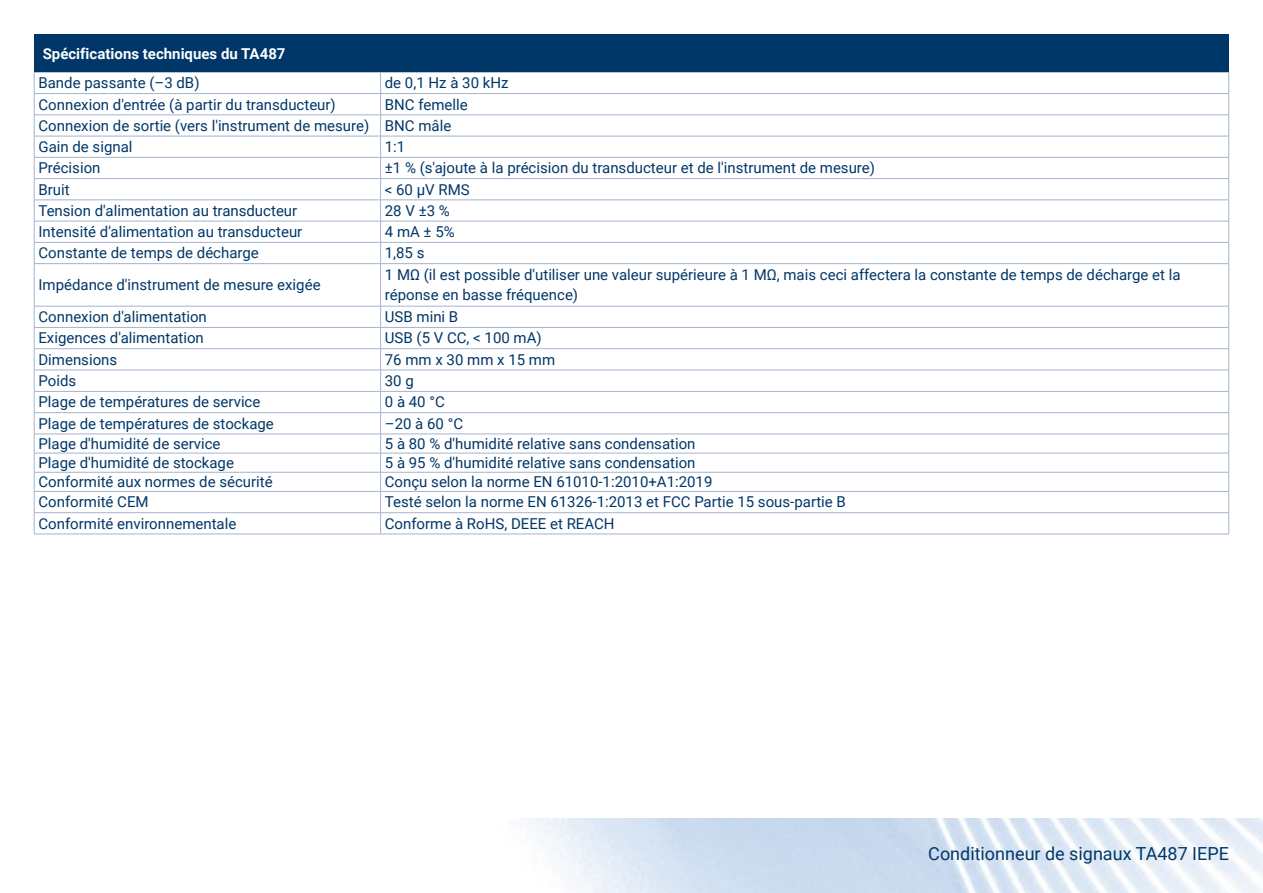
<style>
.page{position:relative;width:1263px;height:893px;background:#fff}
.page>*{position:absolute;margin:0;border:0;box-sizing:border-box;transform-origin:0 0}
.t1{font:18px "Roboto";color:#003768}
.t2{font:15px/21.3px "Roboto";color:#003768}
.t3{font:700 15px "Roboto";color:#fafdff}
</style>
<div class="page">
<img style="left:528px;top:819px;width:735px;height:74px">
<div style="left:34px;top:34px;width:1195px;height:38px;background:#003768"></div>
<svg style="left:35px;top:72px;width:1193px;height:462px"></svg>
<hr style="left:34px;top:348px;width:347px;height:1px;background:#a4b4ce">
<hr style="left:34px;top:370px;width:347px;height:1px;background:#a4b4ce">
<hr style="left:34px;top:391px;width:347px;height:1px;background:#a4b4ce">
<hr style="left:34px;top:412px;width:347px;height:1px;background:#a4b4ce">
<hr style="left:34px;top:434px;width:347px;height:1px;background:#a4b4ce">
<hr style="left:34px;top:453px;width:347px;height:1px;background:#a4b4ce">
<hr style="left:34px;top:472px;width:347px;height:1px;background:#a4b4ce">
<hr style="left:34px;top:491px;width:347px;height:1px;background:#a4b4ce">
<hr style="left:34px;top:512px;width:347px;height:1px;background:#a4b4ce">
<hr style="left:34px;top:534px;width:347px;height:1px;background:#a4b4ce">
<hr style="left:381px;top:348px;width:848px;height:1px;background:#a4b4ce">
<hr style="left:381px;top:370px;width:848px;height:1px;background:#a4b4ce">
<hr style="left:381px;top:391px;width:848px;height:1px;background:#a4b4ce">
<hr style="left:381px;top:412px;width:848px;height:1px;background:#a4b4ce">
<hr style="left:381px;top:434px;width:848px;height:1px;background:#a4b4ce">
<hr style="left:381px;top:453px;width:848px;height:1px;background:#a4b4ce">
<hr style="left:381px;top:472px;width:848px;height:1px;background:#a4b4ce">
<hr style="left:381px;top:491px;width:848px;height:1px;background:#a4b4ce">
<hr style="left:381px;top:512px;width:848px;height:1px;background:#a4b4ce">
<hr style="left:381px;top:534px;width:848px;height:1px;background:#a4b4ce">
<svg style="left:34px;top:307px;width:1px;height:227px"></svg>
<svg style="left:380px;top:307px;width:1px;height:227px"></svg>
<hr style="left:381px;top:327px;width:848px;height:1px;background:#a4b4ce">
<svg style="left:1228px;top:307px;width:1px;height:227px"></svg>
<hr style="left:34px;top:327px;width:347px;height:1px;background:#a4b4ce">
<hr style="left:34px;top:264px;width:1px;height:42px;background:#a4b4ce">
<hr style="left:380px;top:264px;width:1px;height:42px;background:#a4b4ce">
<hr style="left:34px;top:306px;width:347px;height:1px;background:#a4b4ce">
<hr style="left:381px;top:306px;width:848px;height:1px;background:#a4b4ce">
<hr style="left:1228px;top:264px;width:1px;height:42px;background:#a4b4ce">
<hr style="left:34px;top:93px;width:347px;height:1px;background:#a4b4ce">
<hr style="left:381px;top:93px;width:848px;height:1px;background:#a4b4ce">
<hr style="left:34px;top:115px;width:347px;height:1px;background:#a4b4ce">
<hr style="left:381px;top:115px;width:848px;height:1px;background:#a4b4ce">
<hr style="left:34px;top:136px;width:347px;height:1px;background:#a4b4ce">
<hr style="left:381px;top:136px;width:848px;height:1px;background:#a4b4ce">
<hr style="left:34px;top:157px;width:347px;height:1px;background:#a4b4ce">
<hr style="left:381px;top:157px;width:848px;height:1px;background:#a4b4ce">
<hr style="left:34px;top:178px;width:347px;height:1px;background:#a4b4ce">
<hr style="left:381px;top:178px;width:848px;height:1px;background:#a4b4ce">
<hr style="left:34px;top:200px;width:347px;height:1px;background:#a4b4ce">
<hr style="left:381px;top:200px;width:848px;height:1px;background:#a4b4ce">
<hr style="left:34px;top:221px;width:347px;height:1px;background:#a4b4ce">
<hr style="left:381px;top:221px;width:848px;height:1px;background:#a4b4ce">
<hr style="left:34px;top:242px;width:347px;height:1px;background:#a4b4ce">
<svg style="left:34px;top:72px;width:1px;height:191px"></svg>
<hr style="left:381px;top:242px;width:848px;height:1px;background:#a4b4ce">
<svg style="left:380px;top:72px;width:1px;height:191px"></svg>
<hr style="left:34px;top:263px;width:347px;height:1px;background:#a4b4ce">
<hr style="left:381px;top:263px;width:848px;height:1px;background:#a4b4ce">
<svg style="left:1228px;top:72px;width:1px;height:191px"></svg>
<p class="t3" style="left:43px;top:43px;width:244px">Spécifications techniques du TA487</p>
<p class="t2" style="left:38px;top:72px;width:163px">Bande passante (–3 dB)</p>
<p class="t2" style="left:385px;top:72px;width:125px">de 0,1 Hz à 30 kHz</p>
<p class="t2" style="left:38px;top:93px;width:299px">Connexion d'entrée (à partir du transducteur)</p>
<p class="t2" style="left:38px;top:93px;width:431px;text-indent:346px">BNC femelle<br>Connexion de sortie (vers l'instrument de mesure) BNC mâle<br>Gain de signal</p>
<p class="t2" style="left:385px;top:135px;width:22px">1:1</p>
<p class="t2" style="left:38px;top:157px;width:64px">Précision</p>
<p class="t2" style="left:385px;top:157px;width:492px">±1 % (s'ajoute à la précision du transducteur et de l'instrument de mesure)</p>
<p class="t2" style="left:38px;top:178px;width:33px">Bruit</p>
<p class="t2" style="left:385px;top:178px;width:86px">&lt; 60 μV RMS</p>
<p class="t2" style="left:38px;top:199px;width:260px">Tension d'alimentation au transducteur</p>
<p class="t2" style="left:385px;top:199px;width:66px">28 V ±3 %</p>
<p class="t2" style="left:38px;top:220px;width:265px">Intensité d'alimentation au transducteur</p>
<p class="t2" style="left:385px;top:220px;width:71px">4 mA ± 5%</p>
<p class="t2" style="left:38px;top:242px;width:222px">Constante de temps de décharge</p>
<p class="t2" style="left:385px;top:242px;width:41px">1,85 s</p>
<p class="t2" style="left:38px;top:274px;width:284px">Impédance d'instrument de mesure exigée</p>
<p class="t2" style="left:385px;top:265px;width:797px;line-height:19.5px">1 MΩ (il est possible d'utiliser une valeur supérieure à 1 MΩ, mais ceci affectera la constante de temps de décharge et la réponse en basse fréquence)</p>
<p class="t2" style="left:38px;top:306px;width:170px">Connexion d'alimentation</p>
<p class="t2" style="left:385px;top:306px;width:75px">USB mini B</p>
<p class="t2" style="left:38px;top:327px;width:167px">Exigences d'alimentation</p>
<p class="t2" style="left:385px;top:327px;width:158px">USB (5 V CC, &lt; 100 mA)</p>
<p class="t2" style="left:38px;top:348px;width:80px">Dimensions</p>
<p class="t2" style="left:385px;top:348px;width:172px">76 mm x 30 mm x 15 mm</p>
<p class="t2" style="left:38px;top:369px;width:39px">Poids</p>
<p class="t2" style="left:385px;top:369px;width:30px">30 g</p>
<p class="t2" style="left:38px;top:391px;width:223px">Plage de températures de service</p>
<p class="t2" style="left:385px;top:391px;width:61px">0 à 40 °C</p>
<p class="t2" style="left:38px;top:412px;width:237px">Plage de températures de stockage</p>
<p class="t2" style="left:385px;top:412px;width:80px">–20 à 60 °C</p>
<p class="t2" style="left:38px;top:432px;width:184px">Plage d'humidité de service</p>
<p class="t2" style="left:385px;top:432px;width:312px">5 à 80 % d'humidité relative sans condensation</p>
<p class="t2" style="left:38px;top:451px;width:197px">Plage d'humidité de stockage</p>
<p class="t2" style="left:385px;top:451px;width:312px">5 à 95 % d'humidité relative sans condensation</p>
<p class="t2" style="left:38px;top:471px;width:236px">Conformité aux normes de sécurité</p>
<p class="t2" style="left:385px;top:471px;width:329px">Conçu selon la norme EN 61010-1:2010+A1:2019</p>
<p class="t2" style="left:38px;top:491px;width:112px">Conformité CEM</p>
<p class="t2" style="left:385px;top:491px;width:463px">Testé selon la norme EN 61326-1:2013 et FCC Partie 15 sous-partie B</p>
<p class="t2" style="left:38px;top:512px;width:199px">Conformité environnementale</p>
<p class="t2" style="left:385px;top:512px;width:231px">Conforme à RoHS, DEEE et REACH</p>
<p class="t1" style="left:928px;top:840px;width:302px">Conditionneur de signaux TA487 IEPE</p>
</div>
